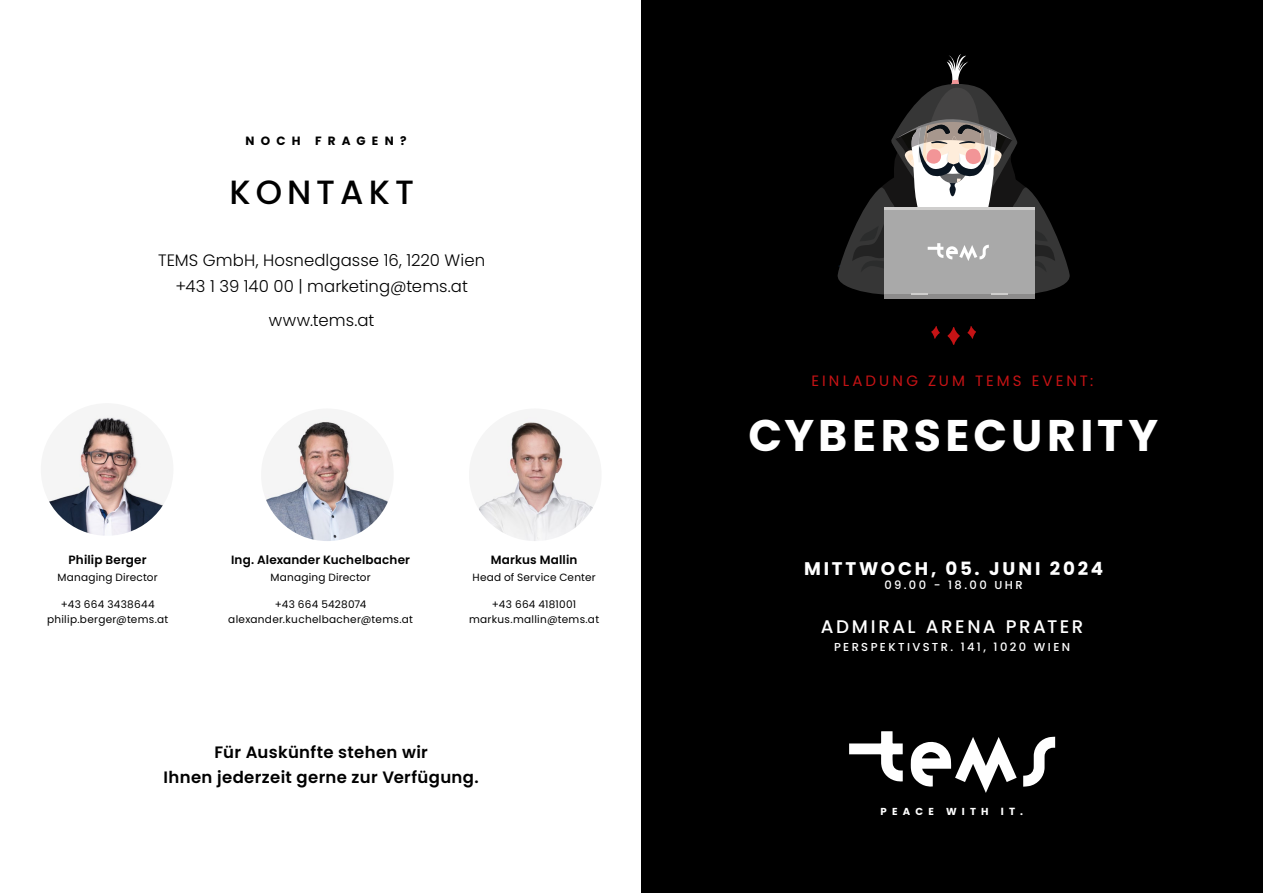
<style>
.page{position:relative;width:1263px;height:893px;background:#fff}
.page>*{position:absolute;margin:0;border:0;box-sizing:border-box;transform-origin:0 0}
.t1{font:700 44.25px "Poppins";letter-spacing:.095em;color:#fff}
.t2{font:500 33.6px "Poppins";letter-spacing:.15em;color:#000}
.t3{font:700 18.3px "Poppins";letter-spacing:.155em;color:#fff}
.t4{font:500 18.3px "Poppins";letter-spacing:.135em;color:#fff}
.t5{font:300 16.5px/25.5px "Poppins";letter-spacing:.005em;color:#000;text-align:center}
.t6{font:600 16.5px/25.5px "Poppins";letter-spacing:.02em;color:#000;text-align:center}
.t7{font:15px "Poppins";letter-spacing:.21em;color:#c51315}
.t8{font:600 12px "Poppins";letter-spacing:.015em;color:#000}
.t9{font:700 12px "Poppins";letter-spacing:.52em;color:#000}
.t10{font:500 11.55px "Poppins";letter-spacing:.21em;color:#fff}
.t11{font:10.5px/15px "Poppins";letter-spacing:.025em;color:#000;text-align:center}
.t12{font:700 10.05px "Poppins";letter-spacing:.515em;color:#fff}
.s1{font-size:10.35px}
</style>
<div class="page">
<div style="left:641px;top:0;width:622px;height:893px;background:#000"></div>
<img style="left:41px;top:403px;width:132px;height:133px;border-radius:66px">
<img style="left:261px;top:408px;width:133px;height:133px;border-radius:66px">
<img style="left:469px;top:408px;width:133px;height:133px;border-radius:66px">
<svg style="left:849px;top:731px;width:54px;height:51px"></svg>
<svg style="left:1023px;top:737px;width:32px;height:50px"></svg>
<svg style="left:911px;top:737px;width:106px;height:56px"></svg>
<svg style="left:931px;top:326px;width:45px;height:19px"></svg>
<hr style="left:884px;top:295px;width:151px;height:4px;background:#8c8b8b">
<svg style="left:837px;top:54px;width:233px;height:241px"></svg>
<p class="t9" style="left:245px;top:134px;width:163px">NOCH FRAGEN?</p>
<h2 class="t2" style="left:229px;top:173px;width:186px">KONTAKT</h2>
<h3 class="t5" style="left:158px;top:248px;width:328px">TEMS GmbH, Hosnedlgasse 16, 1220 Wien +43 1 39 140 00 | marketing@tems.at</h3>
<h3 class="t5" style="left:269px;top:307px;width:107px">www.tems.at</h3>
<p class="t8" style="left:69px;top:553px;width:80px">Philip Berger</p>
<p class="t11" style="left:58px;top:570px;width:102px">Managing Director</p>
<p class="t11" style="left:47px;top:597px;width:123px">+43 664 3438644 philip.berger@tems.at</p>
<p class="t8" style="left:231px;top:553px;width:181px">Ing. Alexander Kuchelbacher</p>
<p class="t11" style="left:271px;top:570px;width:102px">Managing Director</p>
<p class="t11" style="left:228px;top:597px;width:186px">+43 664 5428074 alexander.kuchelbacher@tems.at</p>
<p class="t8" style="left:491px;top:553px;width:88px">Markus Mallin</p>
<p class="t11" style="left:472px;top:570px;width:125px">Head of Service Center</p>
<p class="t11" style="left:469px;top:597px;width:132px">+43 664 4181001 markus.mallin@tems.at</p>
<h3 class="t6" style="left:164px;top:739px;width:317px">Für Auskünfte stehen wir<br>Ihnen jederzeit gerne zur Verfügung.</h3>
<h3 class="t7" style="left:811px;top:372px;width:283px">EINLADUNG ZUM TEMS EVENT:</h3>
<h1 class="t1" style="left:748px;top:410px;width:411px">CYBERSECURITY</h1>
<h3 class="t3" style="left:804px;top:558px;width:300px">MITTWOCH, 05. JUNI 2024</h3>
<p class="t10" style="left:884px;top:578px;width:140px">09.00 - 18.00 UHR</p>
<h3 class="t4" style="left:821px;top:616px;width:264px">ADMIRAL ARENA PRATER</h3>
<p class="t10" style="left:834px;top:640px;width:238px">PERSPEKTIVSTR. 141, 1020 WIEN</p>
<p class="t12" style="left:881px;top:805px;width:144px">PEACE WITH <span class="s1">IT.</span></p>
</div>
